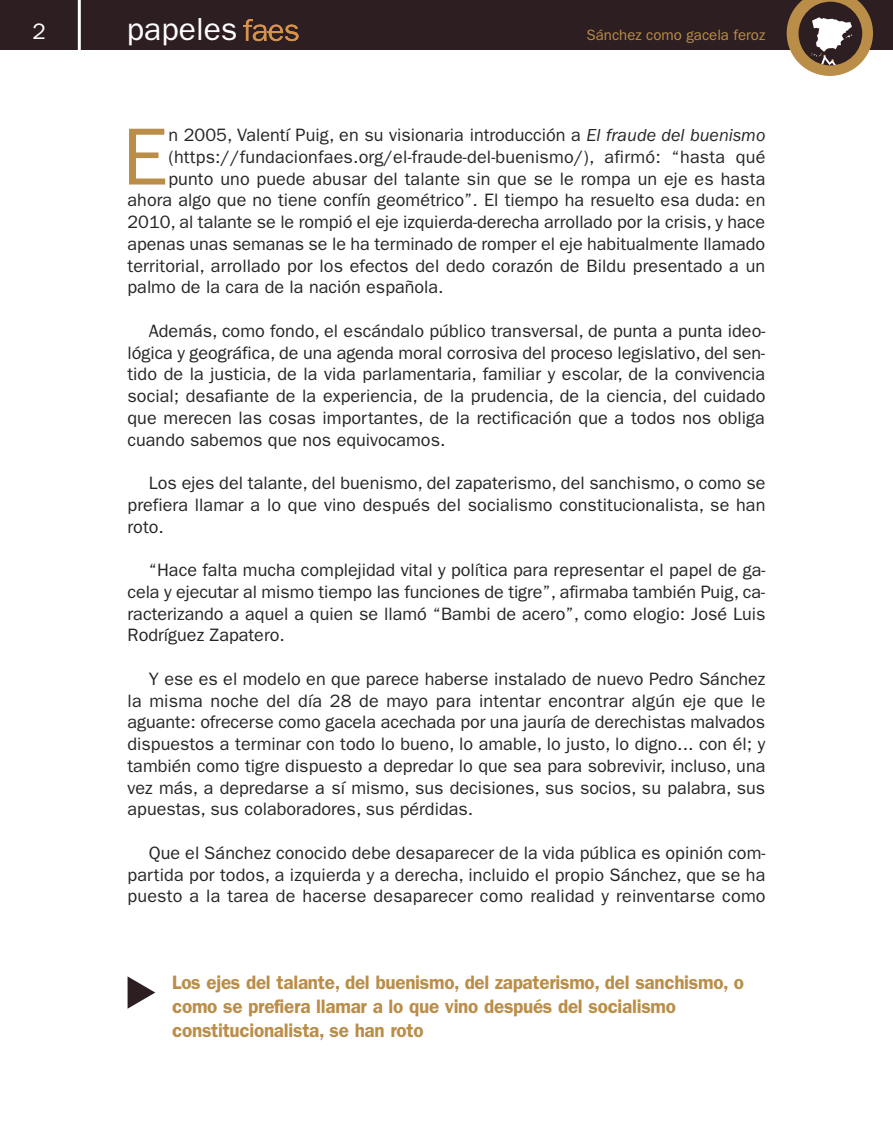
<style>
.page{position:relative;width:893px;height:1127px;background:#fff}
.page>*{position:absolute;margin:0;border:0;box-sizing:border-box;transform-origin:0 0}
.t1{font:81.3px "Franklin Gothic";color:#ba8e49}
.t2{font:31.95px "Franklin Gothic";color:#fff}
.t3{font:22.5px "Franklin Gothic";color:#fff}
.t4{font:600 19.5px/24px "Franklin Gothic";letter-spacing:-.015em;color:#ba8e49}
.t5{font:18px/21.8px "Franklin Gothic";color:#272526;text-align:justify}
.t6{font:15px "Franklin Gothic";color:#ba8e49}
.s1{font-style:italic}
</style>
<div class="page">
<svg style="left:128px;top:976px;width:27px;height:33px"></svg>
<div style="left:0;top:0;width:893px;height:50px;background:#2d1e22"></div>
<hr style="left:78px;top:0;width:3px;height:52px;background:#fff">
<svg style="left:243px;top:19px;width:56px;height:23px"></svg>
<svg style="left:787px;top:0;width:86px;height:76px"></svg>
<p class="t3" style="left:33px;top:19px;width:15px">2</p>
<h2 class="t2" style="left:127px;top:11px;width:112px">papeles</h2>
<p class="t6" style="left:586px;top:26px;width:180px">Sánchez como gacela feroz</p>
<h1 class="t1" style="left:122px;top:110px;width:47px">E</h1>
<p class="t5" style="left:168px;top:124px;width:598px">n 2005, Valentí Puig, en su visionaria introducción a <span class="s1">El fraude del buenismo</span></p>
<p class="t5" style="left:168px;top:146px;width:598px">(https://fundacionfaes.org/el-fraude-del-buenismo/), afirmó: “hasta qué</p>
<p class="t5" style="left:168px;top:168px;width:598px">punto uno puede abusar del talante sin que se le rompa un eje es hasta</p>
<p class="t5" style="left:128px;top:189px;width:639px">ahora algo que no tiene confín geométrico”. El tiempo ha resuelto esa duda: en</p>
<p class="t5" style="left:128px;top:211px;width:639px">2010, al talante se le rompió el eje izquierda-derecha arrollado por la crisis, y hace</p>
<p class="t5" style="left:128px;top:233px;width:639px">apenas unas semanas se le ha terminado de romper el eje habitualmente llamado</p>
<p class="t5" style="left:128px;top:255px;width:639px">territorial, arrollado por los efectos del dedo corazón de Bildu presentado a un</p>
<p class="t5" style="left:128px;top:276px;width:318px">palmo de la cara de la nación española.</p>
<p class="t5" style="left:128px;top:320px;width:639px;text-indent:21px">Además, como fondo, el escándalo público transversal, de punta a punta ideo&shy;lógica y geográfica, de una agenda moral corrosiva del proceso legislativo, del sen&shy;tido de la justicia, de la vida parlamentaria, familiar y escolar, de la convivencia social; desafiante de la experiencia, de la prudencia, de la ciencia, del cuidado que merecen las cosas importantes, de la rectificación que a todos nos obliga cuando sabemos que nos equivocamos.</p>
<p class="t5" style="left:128px;top:472px;width:639px;text-indent:21px">Los ejes del talante, del buenismo, del zapaterismo, del sanchismo, o como se prefiera llamar a lo que vino después del socialismo constitucionalista, se han roto.</p>
<p class="t5" style="left:128px;top:559px;width:639px;text-indent:21px">“Hace falta mucha complejidad vital y política para representar el papel de ga&shy;cela y ejecutar al mismo tiempo las funciones de tigre”, afirmaba también Puig, ca&shy;racterizando a aquel a quien se llamó “Bambi de acero”, como elogio: José Luis Rodríguez Zapatero.</p>
<p class="t5" style="left:128px;top:668px;width:639px;text-indent:21px">Y ese es el modelo en que parece haberse instalado de nuevo Pedro Sánchez la misma noche del día 28 de mayo para intentar encontrar algún eje que le aguante: ofrecerse como gacela acechada por una jauría de derechistas malvados dispuestos a terminar con todo lo bueno, lo amable, lo justo, lo digno... con él; y también como tigre dispuesto a depredar lo que sea para sobrevivir, incluso, una vez más, a depredarse a sí mismo, sus decisiones, sus socios, su palabra, sus apuestas, sus colaboradores, sus pérdidas.</p>
<p class="t5" style="left:128px;top:842px;width:640px;text-indent:21px">Que el Sánchez conocido debe desaparecer de la vida pública es opinión com&shy;partida por todos, a izquierda y a derecha, incluido el propio Sánchez, que se ha puesto a la tarea de hacerse desaparecer como realidad y reinventarse como</p>
<p class="t4" style="left:172px;top:970px;width:573px">Los ejes del talante, del buenismo, del zapaterismo, del sanchismo, o como se prefiera llamar a lo que vino después del socialismo constitucionalista, se han roto</p>
</div>
